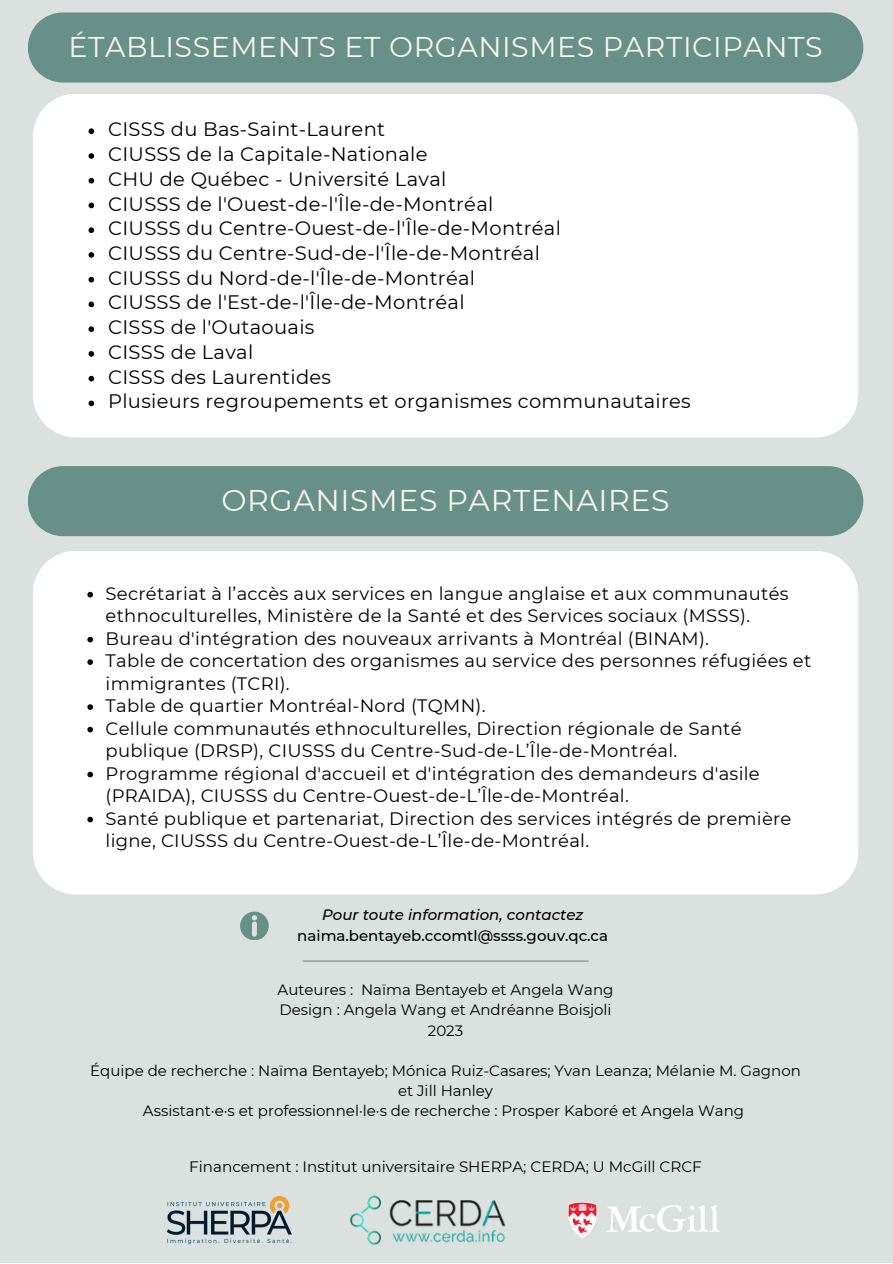
<style>
.page{position:relative;width:893px;height:1264px;background:#fff}
.page>*{position:absolute;margin:0;border:0;box-sizing:border-box;transform-origin:0 0}
.t1{font:30px "Montserrat";letter-spacing:.02em;color:#f6f6e9}
.t2{font:28.5px "Montserrat";letter-spacing:.02em;color:#f6f6e9}
.t3{font:19.5px "Montserrat";letter-spacing:.015em;color:#000}
.t4{font:18px/22.5px "Montserrat";letter-spacing:.015em;color:#000}
.t5{font:15.15px "Montserrat";color:#000}
.t6{font:15px "Montserrat";color:#000}
.t7{font:500 15px "Montserrat";color:#000}
.t8{font:italic 500 15px "Montserrat";color:#000}
</style>
<div class="page">
<div style="left:0;top:0;width:892px;height:1262px;background:#dbe1df"></div>
<hr style="left:303px;top:960px;width:285px;height:1px;background:#669088">
<img style="left:167px;top:1195px;width:125px;height:50px">
<img style="left:349px;top:1195px;width:157px;height:50px">
<img style="left:568px;top:1202px;width:152px;height:37px">
<svg style="left:240px;top:911px;width:28px;height:28px"></svg>
<div style="left:33px;top:94px;width:825px;height:343px;background:#fff;border-radius:43px"></div>
<svg style="left:88px;top:128px;width:6px;height:6px"></svg>
<svg style="left:88px;top:153px;width:6px;height:6px"></svg>
<svg style="left:88px;top:178px;width:6px;height:5px"></svg>
<svg style="left:88px;top:203px;width:6px;height:5px"></svg>
<svg style="left:88px;top:227px;width:6px;height:6px"></svg>
<svg style="left:88px;top:252px;width:6px;height:6px"></svg>
<svg style="left:88px;top:277px;width:6px;height:5px"></svg>
<svg style="left:88px;top:301px;width:6px;height:6px"></svg>
<svg style="left:88px;top:326px;width:6px;height:6px"></svg>
<svg style="left:88px;top:351px;width:6px;height:6px"></svg>
<svg style="left:88px;top:376px;width:6px;height:5px"></svg>
<svg style="left:88px;top:400px;width:6px;height:6px"></svg>
<div style="left:28px;top:12px;width:835px;height:71px;background:#669088"></div>
<div style="left:33px;top:551px;width:825px;height:343px;background:#fff;border-radius:43px"></div>
<svg style="left:87px;top:592px;width:6px;height:5px"></svg>
<svg style="left:87px;top:637px;width:6px;height:5px"></svg>
<svg style="left:87px;top:659px;width:6px;height:6px"></svg>
<svg style="left:87px;top:704px;width:6px;height:6px"></svg>
<svg style="left:87px;top:726px;width:6px;height:6px"></svg>
<svg style="left:87px;top:771px;width:6px;height:6px"></svg>
<svg style="left:87px;top:816px;width:6px;height:6px"></svg>
<div style="left:28px;top:466px;width:835px;height:70px;background:#669088"></div>
<p class="t2" style="left:68px;top:29px;width:755px">ÉTABLISSEMENTS ET ORGANISMES PARTICIPANTS</p>
<p class="t3" style="left:108px;top:117px;width:278px">CISSS du Bas-Saint-Laurent</p>
<p class="t3" style="left:108px;top:142px;width:321px">CIUSSS de la Capitale-Nationale</p>
<p class="t3" style="left:108px;top:167px;width:340px">CHU de Québec - Université Laval</p>
<p class="t3" style="left:108px;top:192px;width:387px">CIUSSS de l'Ouest-de-l'Île-de-Montréal</p>
<p class="t3" style="left:108px;top:216px;width:454px">CIUSSS du Centre-Ouest-de-l'Île-de-Montréal</p>
<p class="t3" style="left:108px;top:241px;width:433px">CIUSSS du Centre-Sud-de-l'Île-de-Montréal</p>
<p class="t3" style="left:108px;top:266px;width:368px">CIUSSS du Nord-de-l'Île-de-Montréal</p>
<p class="t3" style="left:108px;top:290px;width:358px">CIUSSS de l'Est-de-l'Île-de-Montréal</p>
<p class="t3" style="left:108px;top:315px;width:208px">CISSS de l'Outaouais</p>
<p class="t3" style="left:108px;top:340px;width:147px">CISSS de Laval</p>
<p class="t3" style="left:108px;top:365px;width:224px">CISSS des Laurentides</p>
<p class="t3" style="left:108px;top:389px;width:584px">Plusieurs regroupements et organismes communautaires</p>
<p class="t1" style="left:221px;top:482px;width:449px">ORGANISMES PARTENAIRES</p>
<p class="t4" style="left:106px;top:582px;width:684px">Secrétariat à l’accès aux services en langue anglaise et aux communautés ethnoculturelles, Ministère de la Santé et des Services sociaux (MSSS).</p>
<p class="t4" style="left:106px;top:627px;width:605px">Bureau d'intégration des nouveaux arrivants à Montréal (BINAM).</p>
<p class="t4" style="left:106px;top:649px;width:707px">Table de concertation des organismes au service des personnes réfugiées et immigrantes (TCRI).</p>
<p class="t4" style="left:106px;top:694px;width:381px">Table de quartier Montréal-Nord (TQMN).</p>
<p class="t4" style="left:106px;top:717px;width:637px">Cellule communautés ethnoculturelles, Direction régionale de Santé publique (DRSP), CIUSSS du Centre-Sud-de-L’Île-de-Montréal.</p>
<p class="t4" style="left:106px;top:762px;width:655px">Programme régional d'accueil et d'intégration des demandeurs d'asile (PRAIDA), CIUSSS du Centre-Ouest-de-L’Île-de-Montréal.</p>
<p class="t4" style="left:106px;top:807px;width:687px">Santé publique et partenariat, Direction des services intégrés de première ligne, CIUSSS du Centre-Ouest-de-L’Île-de-Montréal.</p>
<p class="t8" style="left:322px;top:905px;width:263px">Pour toute information, contactez</p>
<p class="t7" style="left:297px;top:926px;width:312px">naima.bentayeb.ccomtl@ssss.gouv.qc.ca</p>
<p class="t6" style="left:277px;top:980px;width:337px">Auteures : Naïma Bentayeb et Angela Wang</p>
<p class="t6" style="left:279px;top:1000px;width:333px">Design : Angela Wang et Andréanne Boisjoli</p>
<p class="t6" style="left:428px;top:1020px;width:37px">2023</p>
<p class="t6" style="left:90px;top:1061px;width:712px">Équipe de recherche : Naïma Bentayeb; Mónica Ruiz-Casares; Yvan Leanza; Mélanie M. Gagnon</p>
<p class="t6" style="left:398px;top:1081px;width:96px">et Jill Hanley</p>
<p class="t6" style="left:143px;top:1101px;width:602px">Assistant·e·s et professionnel·le·s de recherche : Prosper Kaboré et Angela Wang</p>
<p class="t5" style="left:189px;top:1157px;width:514px">Financement : Institut universitaire SHERPA; CERDA; U McGill CRCF</p>
</div>
